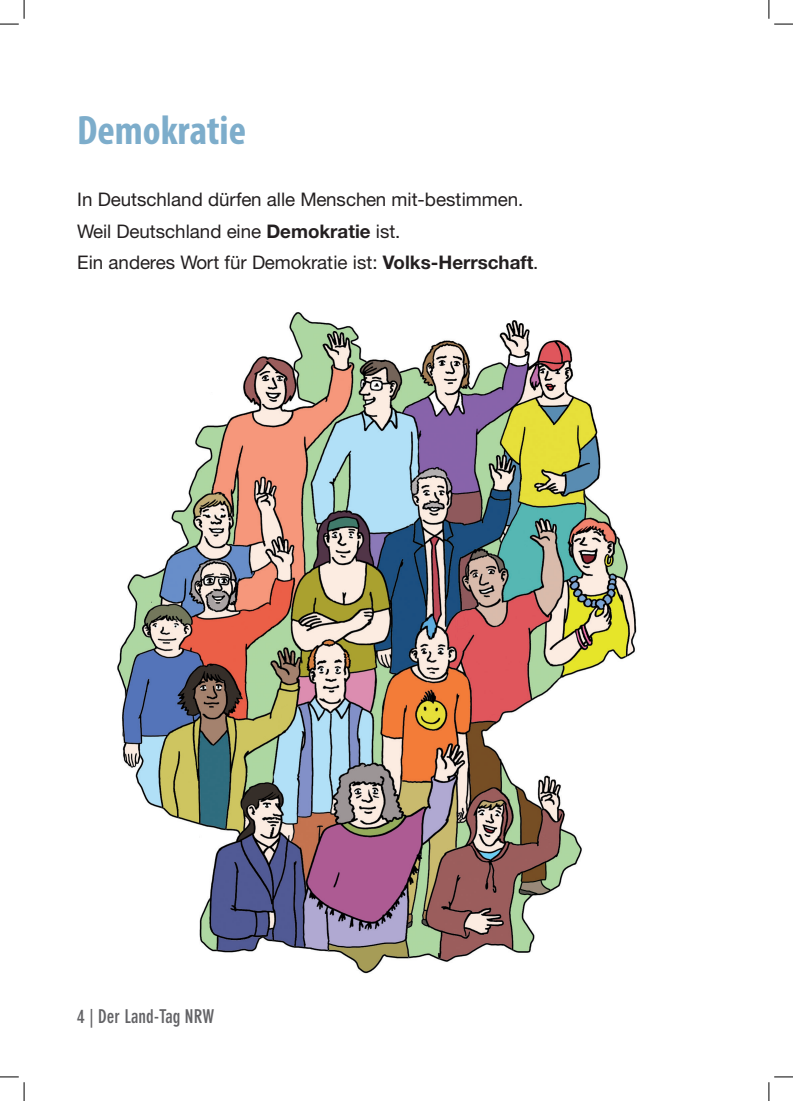
<style>
.page{position:relative;width:793px;height:1101px;background:#fff}
.page>*{position:absolute;margin:0;border:0;box-sizing:border-box;transform-origin:0 0}
.t1{font:700 condensed 41.25px "Myriad Pro";color:#7dadcb}
.t2{font:18.75px/31.2px "Helvetica Neue";color:#231f20}
.t3{font:700 condensed 18.75px "DIN Neuzeit Grotesk";color:#636366}
.s1{font-weight:700}
</style>
<div class="page">
<img style="left:117px;top:312px;width:520px;height:662px">
<svg style="left:0;top:0;width:25px;height:25px"></svg>
<svg style="left:0;top:1076px;width:25px;height:24px"></svg>
<svg style="left:768px;top:0;width:24px;height:25px"></svg>
<svg style="left:768px;top:1076px;width:24px;height:24px"></svg>
<h1 class="t1" style="left:77px;top:104px;width:170px">Demokratie</h1>
<p class="t2" style="left:77px;top:184px;width:462px">In Deutschland dürfen alle Menschen mit-bestimmen.<br>Weil Deutschland eine <span class="s1">Demokratie</span> ist.<br>Ein anderes Wort für Demokratie ist: <span class="s1">Volks-Herrschaft</span>.</p>
<p class="t3" style="left:77px;top:1005px;width:138px">4 | Der Land-Tag NRW</p>
</div>
